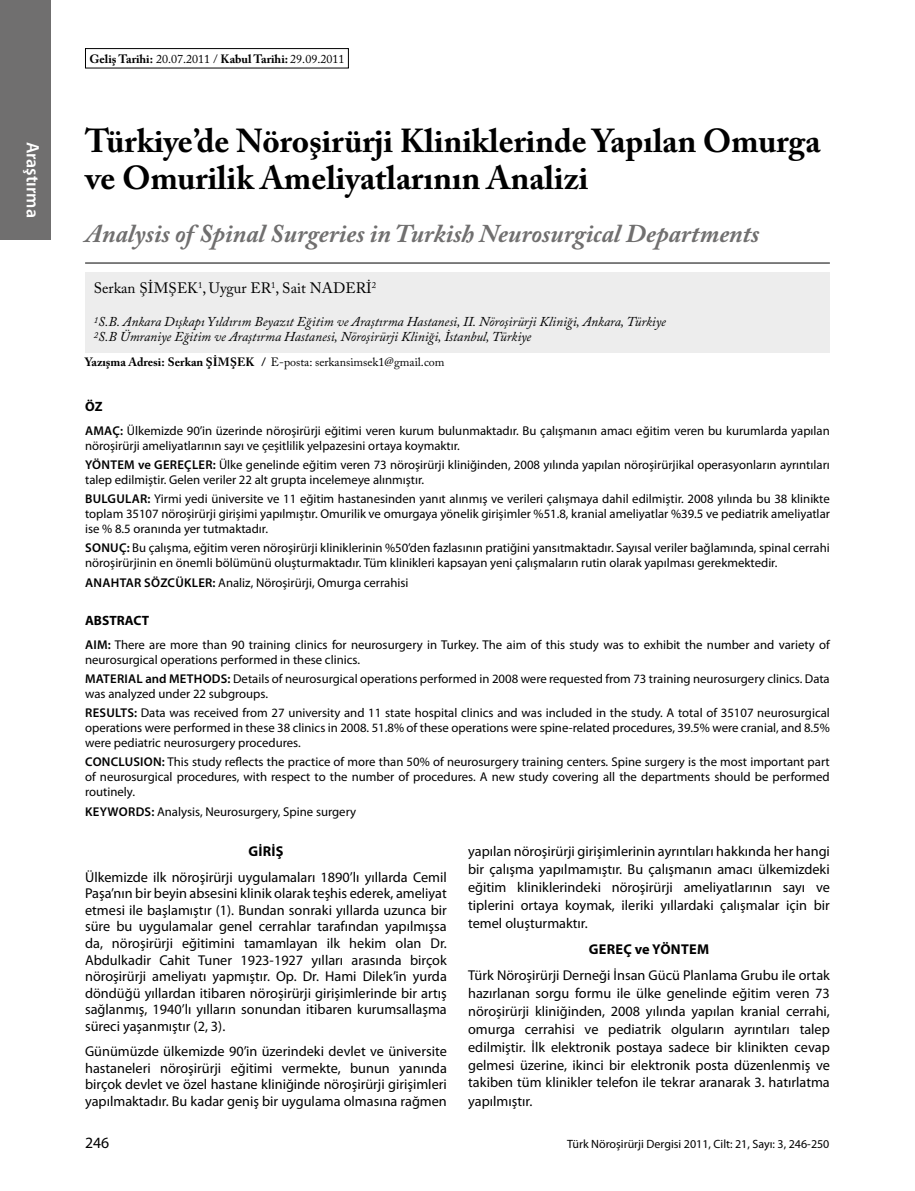
<style>
.page{position:relative;width:915px;height:1191px;background:#fff}
.page>*{position:absolute;margin:0;border:0;box-sizing:border-box;transform-origin:0 0}
.t1{font:700 33px/37.5px "Adobe Caslon Pro";color:#000}
.t2{font:italic 700 25.5px "Adobe Caslon Pro";color:#706f6f}
.t3{font:600 18px "Myriad Pro";color:#fff}
.t4{font:15.75px "Myriad Pro";color:#000}
.t5{font:15px "Adobe Caslon Pro";letter-spacing:.015em;color:#000}
.t6{font:14.25px/16.6px "Myriad Pro";color:#000;text-align:justify}
.t7{font:700 14.25px "Myriad Pro";letter-spacing:.02em;color:#000}
.t8{font:italic 13.5px/15px "Adobe Caslon Pro";color:#000}
.t9{font:700 13.5px "Myriad Pro";color:#000}
.t10{font:12.75px/15px "Myriad Pro";color:#000}
.t11{font:600 12.75px "Myriad Pro";letter-spacing:.015em;color:#000}
.t12{font:700 12px "Adobe Caslon Pro";color:#000}
.t13{font:12px "Myriad Pro";color:#000}
.t14{font:12px "Adobe Caslon Pro";color:#000}
.s1{font-weight:400}
.s2{font-weight:700}
.s3{font-weight:600}
</style>
<div class="page">
<div style="left:0;top:0;width:51px;height:240px;background:#706f6f"></div>
<div style="left:85px;top:273px;width:744px;height:80px;background:#ededed"></div>
<hr style="left:85px;top:263px;width:744px;height:1px;background:#000">
<div style="left:85px;top:48px;width:263px;height:20px;border:1px solid #000"></div>
<h3 class="t3" style="left:44px;top:142px;width:77px;rotate:90deg">ARAŞTIRMA</h3>
<p class="t12" style="left:89px;top:52px;width:256px">Geliş Tarihi: <span class="s1">20.07.2011 /</span> Kabul Tarihi: <span class="s1">29.09.2011</span></p>
<h1 class="t1" style="left:85px;top:122px;width:736px">Türkiye’de Nöroşirürji Kliniklerinde Yapılan Omurga ve Omurilik Ameliyatlarının Analizi</h1>
<h2 class="t2" style="left:85px;top:218px;width:675px">Analysis of Spinal Surgeries in Turkish Neurosurgical Departments</h2>
<p class="t5" style="left:94px;top:279px;width:284px">Serkan şim şek<sup>1</sup>, Uygur er<sup>1</sup>, Sait naderi<sup>2</sup></p>
<p class="t8" style="left:94px;top:314px;width:573px"><sup>1</sup>S.B. Ankara Dışkapı Yıldırım Beyazıt Eğitim ve Araştırma Hastanesi, II. Nöroşirürji Kliniği, Ankara, Türkiye<br><sup>2</sup>S.B Ümraniye Eğitim ve Araştırma Hastanesi, Nöroşirürji Kliniği, İstanbul, Türkiye</p>
<p class="t12" style="left:85px;top:355px;width:162px">Yazışma Adresi: Serkan şim şek</p>
<p class="t14" style="left:261px;top:355px;width:184px"><span class="s2">/</span> E-posta: serkansimsek1@gmail.com</p>
<p class="t9" style="left:85px;top:398px;width:19px">ÖZ</p>
<p class="t10" style="left:85px;top:422px;width:746px"><span class="s3">AMAÇ:</span> Ülkemizde 90’in üzerinde nöroşirürji eğitimi veren kurum bulunmaktadır. Bu çalışmanın amacı eğitim veren bu kurumlarda yapılan nöroşirürji ameliyatlarının sayı ve çeşitlilik yelpazesini ortaya koymaktır.</p>
<p class="t10" style="left:85px;top:457px;width:746px"><span class="s3">YÖNTEM VE GEREÇLER:</span> Ülke genelinde eğitim veren 73 nöroşirürji kliniğinden, 2008 yılında yapılan nöroşirürjikal operasyonların ayrıntıları talep edilmiştir. Gelen veriler 22 alt grupta incelemeye alınmıştır.</p>
<p class="t10" style="left:85px;top:491px;width:746px;text-align:justify"><span class="s3">BULGULAR:</span> Yirmi yedi üniversite ve 11 eğitim hastanesinden yanıt alınmış ve verileri çalışmaya dahil edilmiştir. 2008 yılında bu 38 klinikte toplam 35107 nöroşirürji girişimi yapılmıştır. Omurilik ve omurgaya yönelik girişimler %51.8, kranial ameliyatlar %39.5 ve pediatrik ameliyatlar ise % 8.5 oranında yer tutmaktadır.</p>
<p class="t10" style="left:85px;top:540px;width:746px"><span class="s3">SONUÇ:</span> Bu çalışma, eğitim veren nöroşirürji kliniklerinin %50’den fazlasının pratiğini yansıtmaktadır. Sayısal veriler bağlamında, spinal cerrahi nöroşirürjinin en önemli bölümünü oluşturmaktadır. Tüm klinikleri kapsayan yeni çalışmaların rutin olarak yapılması gerekmektedir.</p>
<p class="t10" style="left:85px;top:574px;width:324px"><span class="s3">ANAHTAR SÖZCÜKLER:</span> Analiz, Nöroşirürji, Omurga cerrahisi</p>
<p class="t9" style="left:85px;top:612px;width:65px">ABSTRACT</p>
<p class="t10" style="left:85px;top:636px;width:746px"><span class="s3">AIM:</span> There are more than 90 training clinics for neurosurgery in Turkey. The aim of this study was to exhibit the number and variety of neurosurgical operations performed in these clinics.</p>
<p class="t11" style="left:85px;top:670px;width:19px">MATER</p>
<p class="t11" style="left:125px;top:670px;width:64px">IAL AND METHO</p>
<p class="t10" style="left:85px;top:671px;width:746px;text-indent:127px"><span class="s3">DS:</span> Details of neurosurgical operations performed in 2008 were requested from 73 training neurosurgery clinics. Data was analyzed under 22 subgroups.</p>
<p class="t11" style="left:85px;top:704px;width:16px">RESULTS</p>
<p class="t10" style="left:85px;top:705px;width:746px;text-align:justify;text-indent:49px"><span class="s3">:</span> Data was received from 27 university and 11 state hospital clinics and was included in the study. A total of 35107 neurosurgical operations were performed in these 38 clinics in 2008. 51.8% of these operations were spine-related procedures, 39.5% were cranial, and 8.5% were pediatric neurosurgery procedures.</p>
<p class="t11" style="left:85px;top:754px;width:17px">CONCLUS</p>
<p class="t10" style="left:85px;top:754px;width:746px;text-align:justify;text-indent:55px"><span class="s3">ION :</span> This study reflects the practice of more than 50% of neurosurgery training centers. Spine surgery is the most important part of neurosurgical procedures, with respect to the number of procedures. A new study covering all the departments should be performed routinely.</p>
<p class="t10" style="left:85px;top:803px;width:272px"><span class="s3">KEYWORDS:</span> Analysis, Neurosurgery, Spine surgery</p>
<p class="t7" style="left:248px;top:842px;width:37px">GIRIŞ</p>
<p class="t6" style="left:85px;top:868px;width:363px">Ülkemizde ilk nöroşirürji uygulamaları 1890’lı yıllarda Cemil Paşa’nın bir beyin absesini klinik olarak teşhis ederek, ameliyat etmesi ile başlamıştır (1). Bundan sonraki yıllarda uzunca bir süre bu uygulamalar genel cerrahlar tarafından yapılmışsa da, nöroşirürji eğitimini tamamlayan ilk hekim olan Dr.<br>Abdulkadir Cahit Tuner 1923-1927 yılları arasında birçok nöroşirürji ameliyatı yapmıştır. Op. Dr. Hami Dilek’in yurda döndüğü yıllardan itibaren nöroşirürji girişimlerinde bir artış sağlanmış, 1940’lı yılların sonundan itibaren kurumsallaşma süreci yaşanmıştır (2, 3).</p>
<p class="t6" style="left:85px;top:1042px;width:363px">Günümüzde ülkemizde 90’in üzerindeki devlet ve üniversite hastaneleri nöroşirürji eğitimi vermekte, bunun yanında birçok devlet ve özel hastane kliniğinde nöroşirürji girişimleri yapılmaktadır. Bu kadar geniş bir uygulama olmasına rağmen</p>
<p class="t6" style="left:468px;top:842px;width:363px;line-height:17.9px">yapılan nöroşirürji girişimlerinin ayrıntıları hakkında her hangi bir çalışma yapılmamıştır. Bu çalışmanın amacı ülkemizdeki eğitim kliniklerindeki nöroşirürji ameliyatlarının sayı ve tiplerini ortaya koymak, ileriki yıllardaki çalışmalar için bir temel oluşturmaktır.</p>
<p class="t7" style="left:588px;top:940px;width:19px">GEREÇ</p>
<p class="t7" style="left:634px;top:940px;width:57px">VE YÖ NTEM</p>
<p class="t6" style="left:468px;top:966px;width:363px;line-height:17.9px">Türk Nöroşirürji Derneği İnsan Gücü Planlama Grubu ile ortak hazırlanan sorgu formu ile ülke genelinde eğitim veren 73 nöroşirürji kliniğinden, 2008 yılında yapılan kranial cerrahi, omurga cerrahisi ve pediatrik olguların ayrıntıları talep edilmiştir. İlk elektronik postaya sadece bir klinikten cevap gelmesi üzerine, ikinci bir elektronik posta düzenlenmiş ve takiben tüm klinikler telefon ile tekrar aranarak 3. hatırlatma yapılmıştır.</p>
<p class="t4" style="left:85px;top:1133px;width:26px">246</p>
<p class="t13" style="left:567px;top:1137px;width:264px">Türk Nöroşirürji Dergisi 2011, Cilt: 21, Sayı: 3, 246-250</p>
</div>
